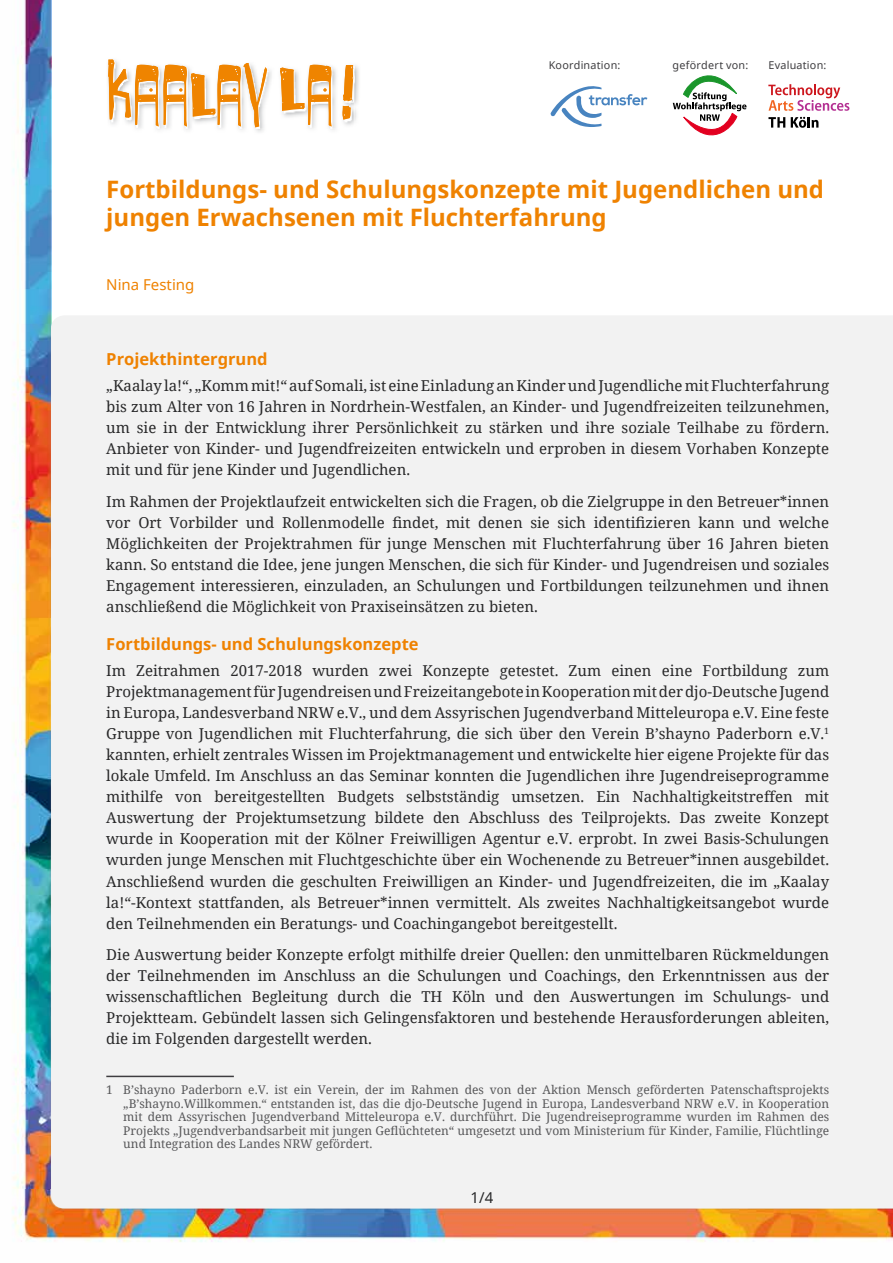
<style>
.page{position:relative;width:893px;height:1263px;background:#fff}
.page>*{position:absolute;margin:0;border:0;box-sizing:border-box;transform-origin:0 0}
.t1{font:700 24px/28.5px "Noto Sans";color:#ef8201}
.t2{font:700 16.5px "Noto Sans";color:#ef8201}
.t3{font:15px/21px "Noto Serif";color:#282829;text-align:justify}
.t4{font:15px "Noto Sans";color:#ef8201}
.t5{font:15px "Noto Sans";color:#282829}
.t6{font:12px/13.5px "Noto Serif";color:#58585a;text-align:justify}
.t7{font:10.8px "Noto Sans";letter-spacing:.02em;color:#3e3d40}
</style>
<div class="page">
<img style="left:13px;top:0;width:38px;height:1189px">
<img style="left:12px;top:1189px;width:881px;height:53px">
<div style="left:51px;top:315px;width:842px;height:893px;background:#f2f2f2"></div>
<svg style="left:673px;top:76px;width:73px;height:59px"></svg>
<svg style="left:550px;top:86px;width:97px;height:41px"></svg>
<svg style="left:768px;top:84px;width:81px;height:27px"></svg>
<svg style="left:768px;top:117px;width:17px;height:11px"></svg>
<svg style="left:791px;top:117px;width:27px;height:11px"></svg>
<img style="left:157px;top:66px;width:202px;height:66px">
<img style="left:135px;top:64px;width:220px;height:65px">
<svg style="left:343px;top:65px;width:10px;height:55px"></svg>
<svg style="left:108px;top:59px;width:159px;height:68px"></svg>
<svg style="left:280px;top:65px;width:52px;height:61px"></svg>
<hr style="left:106px;top:1076px;width:128px;height:1px;background:#3e3d40">
<p class="t7" style="left:549px;top:58px;width:73px">Koordination:</p>
<p class="t7" style="left:673px;top:58px;width:77px">gefördert von:</p>
<p class="t7" style="left:768px;top:58px;width:59px">Evaluation:</p>
<h1 class="t1" style="left:106px;top:174px;width:719px">Fortbildungs- und Schulungskonzepte mit Jugendlichen und jungen Erwachsenen mit Fluchterfahrung</h1>
<p class="t4" style="left:106px;top:274px;width:90px">Nina Festing</p>
<p class="t2" style="left:106px;top:347px;width:163px">Projekthintergrund</p>
<p class="t3" style="left:106px;top:375px;width:724px">„Kaalay la!“, „Komm mit!“ auf Somali, ist eine Einladung an Kinder und Jugendliche mit Fluchterfahrung bis zum Alter von 16 Jahren in Nordrhein-Westfalen, an Kinder- und Jugendfreizeiten teilzunehmen, um sie in der Entwicklung ihrer Persönlichkeit zu stärken und ihre soziale Teilhabe zu fördern.<br>Anbieter von Kinder- und Jugendfreizeiten entwickeln und erproben in diesem Vorhaben Konzepte mit und für jene Kinder und Jugendlichen.</p>
<p class="t3" style="left:106px;top:491px;width:724px">Im Rahmen der Projektlaufzeit entwickelten sich die Fragen, ob die Zielgruppe in den Betreuer*innen vor Ort Vorbilder und Rollenmodelle findet, mit denen sie sich identifizieren kann und welche Möglichkeiten der Projektrahmen für junge Menschen mit Fluchterfahrung über 16 Jahren bieten kann. So entstand die Idee, jene jungen Menschen, die sich für Kinder- und Jugendreisen und soziales Engagement interessieren, einzuladen, an Schulungen und Fortbildungen teilzunehmen und ihnen anschließend die Möglichkeit von Praxiseinsätzen zu bieten.</p>
<p class="t2" style="left:106px;top:632px;width:314px">Fortbildungs- und Schulungskonzepte</p>
<p class="t3" style="left:106px;top:660px;width:724px">Im Zeitrahmen 2017-2018 wurden zwei Konzepte getestet. Zum einen eine Fortbildung zum Projektmanagement für Jugendreisen und Freizeitangebote in Kooperation mit der djo-Deutsche Jugend in Europa, Landesverband NRW e.V., und dem Assyrischen Jugendverband Mitteleuropa e.V. Eine feste Gruppe von Jugendlichen mit Fluchterfahrung, die sich über den Verein B’shayno Paderborn e.V.<sup>1 </sup>kannten, erhielt zentrales Wissen im Projektmanagement und entwickelte hier eigene Projekte für das lokale Umfeld. Im Anschluss an das Seminar konnten die Jugendlichen ihre Jugendreiseprogramme mithilfe von bereitgestellten Budgets selbstständig umsetzen. Ein Nachhaltigkeitstreffen mit Auswertung der Projektumsetzung bildete den Abschluss des Teilprojekts. Das zweite Konzept wurde in Kooperation mit der Kölner Freiwilligen Agentur e.V. erprobt. In zwei Basis-Schulungen wurden junge Menschen mit Fluchtgeschichte über ein Wochenende zu Betreuer*innen ausgebildet.<br>Anschließend wurden die geschulten Freiwilligen an Kinder- und Jugendfreizeiten, die im „Kaalay la!“-Kontext stattfanden, als Betreuer*innen vermittelt. Als zweites Nachhaltigkeitsangebot wurde den Teilnehmenden ein Beratungs- und Coachingangebot bereitgestellt.</p>
<p class="t3" style="left:106px;top:944px;width:724px">Die Auswertung beider Konzepte erfolgt mithilfe dreier Quellen: den unmittelbaren Rückmeldungen der Teilnehmenden im Anschluss an die Schulungen und Coachings, den Erkenntnissen aus der wissenschaftlichen Begleitung durch die TH Köln und den Auswertungen im Schulungs- und Projektteam. Gebündelt lassen sich Gelingensfaktoren und bestehende Herausforderungen ableiten, die im Folgenden dargestellt werden.</p>
<p class="t6" style="left:123px;top:1082px;width:707px;text-indent:-17px">1 B’shayno Paderborn e.V. ist ein Verein, der im Rahmen des von der Aktion Mensch geförderten Patenschaftsprojekts „B’shayno.Willkommen.“ entstanden ist, das die djo-Deutsche Jugend in Europa, Landesverband NRW e.V. in Kooperation mit dem Assyrischen Jugendverband Mitteleuropa e.V. durchführt. Die Jugendreiseprogramme wurden im Rahmen des Projekts „Jugendverbandsarbeit mit jungen Geflüchteten“ umgesetzt und vom Ministerium für Kinder, Familie, Flüchtlinge und Integration des Landes NRW gefördert.</p>
<p class="t5" style="left:471px;top:1187px;width:24px">1/4</p>
</div>
